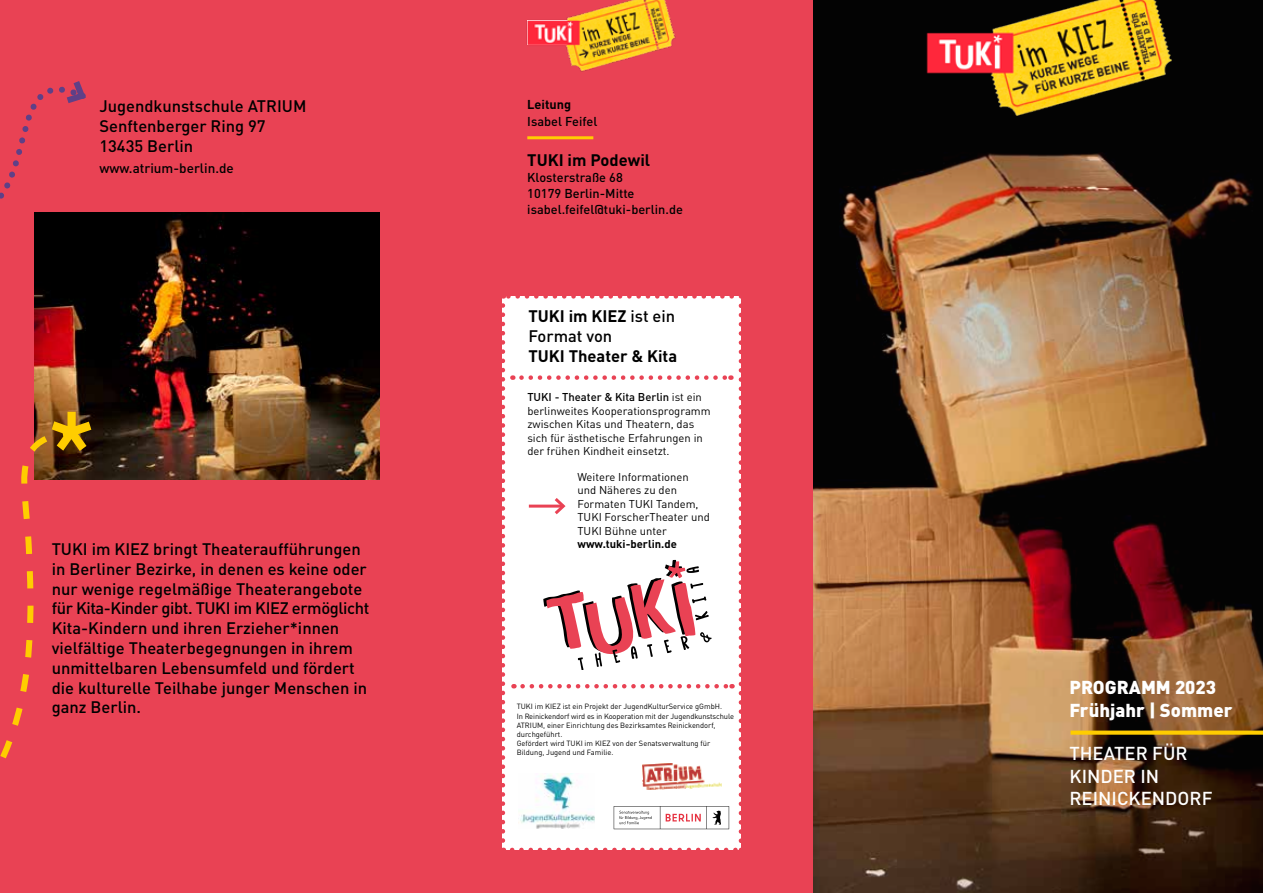
<style>
.page{position:relative;width:1263px;height:893px;background:#fff}
.page>*{position:absolute;margin:0;border:0;box-sizing:border-box;transform-origin:0 0}
.t1{font:500 18.45px/22.6px "DINOT";color:#fff}
.t2{font:900 18.45px/22.6px "DINOT";color:#fff}
.t3{font:500 16.5px/19.8px "DINOT";color:#000}
.t4{font:700 16.5px "DINOT";color:#000}
.t5{font:500 13.5px "DINOT";color:#000}
.t6{font:500 12.75px/16px "DINOT";color:#000}
.t7{font:700 12.75px "DINOT";color:#000}
.t8{font:11.25px/13.5px "DINOT";color:#000}
.t9{font:700 11.25px "DINOT";color:#000}
.t10{font:7.5px/9px "DINOT";color:#000}
.s1{font-weight:700}
.s2{font-weight:500}
</style>
<div class="page">
<img style="left:813px;top:0;width:450px;height:893px">
<div style="left:0;top:0;width:813px;height:893px;background:#e94254"></div>
<svg style="left:0;top:81px;width:90px;height:132px"></svg>
<img style="left:34px;top:213px;width:346px;height:266px">
<hr style="left:527px;top:136px;width:66px;height:3px;background:#ffcd00">
<svg style="left:1070px;top:731px;width:193px;height:4px"></svg>
<div style="left:503px;top:296px;width:238px;height:554px;background:#fff"></div>
<svg style="left:502px;top:305px;width:3px;height:545px"></svg>
<svg style="left:512px;top:848px;width:229px;height:2px"></svg>
<svg style="left:739px;top:296px;width:2px;height:545px"></svg>
<svg style="left:503px;top:296px;width:229px;height:3px"></svg>
<hr style="left:529px;top:505px;width:34px;height:3px;background:#e94254">
<svg style="left:551px;top:498px;width:15px;height:17px"></svg>
<svg style="left:521px;top:375px;width:210px;height:5px"></svg>
<svg style="left:522px;top:684px;width:210px;height:4px"></svg>
<img style="left:520px;top:773px;width:75px;height:56px">
<svg style="left:614px;top:806px;width:115px;height:23px"></svg>
<img style="left:642px;top:764px;width:79px;height:25px">
<img style="left:909px;top:0;width:273px;height:129px">
<img style="left:526px;top:0;width:150px;height:72px">
<svg style="left:543px;top:560px;width:169px;height:110px"></svg>
<svg style="left:0;top:412px;width:91px;height:347px"></svg>
<p class="t3" style="left:99px;top:95px;width:209px">Jugendkunstschule ATRIUM<br>Senftenberger Ring 97<br>13435 Berlin</p>
<p class="t5" style="left:99px;top:157px;width:136px">www.atrium-berlin.de</p>
<p class="t3" style="left:52px;top:538px;width:319px">TUKI im KIEZ bringt Theateraufführungen in Berliner Bezirke, in denen es keine oder nur wenige regelmäßige Theaterangebote für Kita-Kinder gibt. TUKI im KIEZ ermöglicht Kita-Kindern und ihren Erzieher*innen vielfältige Theaterbegegnungen in ihrem unmittelbaren Lebensumfeld und fördert die kulturelle Teilhabe junger Menschen in ganz Berlin.</p>
<p class="t7" style="left:527px;top:95px;width:46px">Leitung</p>
<p class="t6" style="left:527px;top:112px;width:71px">Isabel Feifel</p>
<p class="t4" style="left:527px;top:147px;width:124px">TUKI im Podewil</p>
<p class="t6" style="left:527px;top:168px;width:157px">Klosterstraße 68<br>10179 Berlin-Mitte isabel.feifel@tuki-berlin.de</p>
<p class="t3" style="left:528px;top:305px;width:148px"><span class="s1">TUKI im KIEZ</span> ist ein<br>Format von</p>
<p class="t4" style="left:528px;top:343px;width:150px">TUKI Theater &amp; Kita</p>
<p class="t8" style="left:527px;top:390px;width:185px"><span class="s2">TUKI - Theater &amp; Kita Berlin</span> ist ein berlinweites Kooperationsprogramm zwischen Kitas und Theatern, das sich für ästhetische Erfahrungen in der frühen Kindheit einsetzt.</p>
<p class="t8" style="left:577px;top:469px;width:134px">Weitere Informationen und Näheres zu den<br>Formaten TUKI Tandem,<br>TUKI ForscherTheater und<br>TUKI Bühne unter</p>
<p class="t9" style="left:577px;top:535px;width:101px">www.tuki-berlin.de</p>
<p class="t10" style="left:517px;top:702px;width:219px">TUKI im KIEZ ist ein Projekt der JugendKulturService gGmbH.<br>In Reinickendorf wird es in Kooperation mit der Jugendkunstschule ATRIUM, einer Einrichtung des Bezirksamtes Reinickendorf, durchgeführt.<br>Gefördert wird TUKI im KIEZ von der Senatsverwaltung für Bildung, Jugend und Familie.</p>
<p class="t2" style="left:1069px;top:675px;width:164px">PROGRAMM 2023<br>Frühjahr | Sommer</p>
<p class="t1" style="left:1069px;top:741px;width:144px">THEATER FÜR<br>KINDER IN<br>REINICKENDORF</p>
</div>
